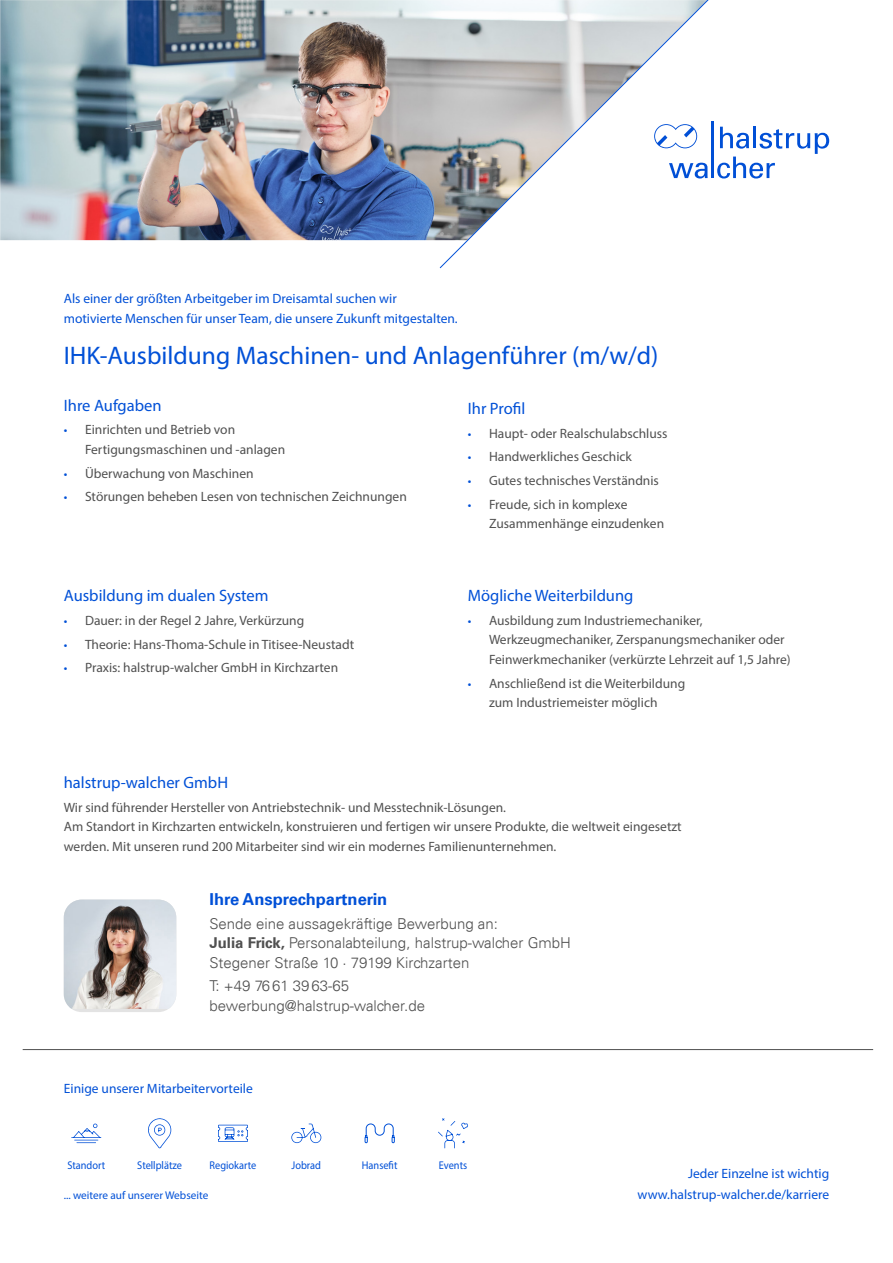
<style>
.page{position:relative;width:893px;height:1263px;background:#fff}
.page>*{position:absolute;margin:0;border:0;box-sizing:border-box;transform-origin:0 0}
.Stellenbezeichnung{font:25.5px "Myriad Pro";color:#0050d7}
.Subhead{font:16.5px "Myriad Pro";color:#0050d7}
.t1{font:700 16.5px "Univers LT";color:#0050d7}
.t2{font:300 15px/19.5px "Univers LT";color:#505050}
.t3{font:13.5px/19.5px "Myriad Pro";color:#505050}
.Pre-head{font:13.5px/20.7px "Myriad Pro";color:#0050d7;text-align:right}
.t4{font:11.25px "Myriad Pro";color:#0050d7;scale:.92 1}
.t5{font:11.25px "Myriad Pro";color:#0050d7}
.s1{font-size:12.75px;color:#0050d7}
.s2{font-weight:700}
</style>
<div class="page">
<hr style="left:23px;top:1049px;width:850px;height:1px;background:#505050">
<svg style="left:71px;top:1123px;width:30px;height:20px"></svg>
<svg style="left:148px;top:1118px;width:23px;height:30px"></svg>
<svg style="left:218px;top:1125px;width:30px;height:17px"></svg>
<svg style="left:291px;top:1123px;width:30px;height:20px"></svg>
<svg style="left:365px;top:1123px;width:30px;height:20px"></svg>
<svg style="left:438px;top:1118px;width:30px;height:30px"></svg>
<div style="left:64px;top:899px;width:112px;height:113px;background:#e3e3e3;border-radius:18px"></div>
<img style="left:64px;top:899px;width:112px;height:110px">
<img style="left:0;top:0;width:439px;height:240px">
<svg style="left:439px;top:0;width:284px;height:269px"></svg>
<svg style="left:654px;top:124px;width:43px;height:24px"></svg>
<svg style="left:669px;top:163px;width:39px;height:16px"></svg>
<svg style="left:717px;top:127px;width:112px;height:52px"></svg>
<hr style="left:711px;top:122px;width:3px;height:56px;background:#004fd6">
<p class="Pre-head" style="left:64px;top:289px;width:395px;line-height:19.5px;text-align:left">Als einer der größten Arbeitgeber im Dreisamtal suchen wir motivierte Menschen für unser Team, die unsere Zukunft mitgestalten.</p>
<p class="Stellenbezeichnung" style="left:64px;top:340px;width:596px">IHK-Ausbildung Maschinen- und Anlagenführer (m/w/d)</p>
<p class="Subhead" style="left:64px;top:395px;width:99px">Ihre Aufgaben</p>
<p class="t3" style="left:85px;top:420px;width:202px;text-indent:-21px"><span class="s1">•</span> Einrichten und Betrieb von<br>Fertigungsmaschinen und -anlagen</p>
<p class="t3" style="left:64px;top:463px;width:191px"><span class="s1">•</span> Überwachung von Maschinen</p>
<p class="t3" style="left:64px;top:487px;width:345px"><span class="s1">•</span> Störungen beheben Lesen von technischen Zeichnungen</p>
<p class="Subhead" style="left:64px;top:585px;width:206px">Ausbildung im dualen System</p>
<p class="t3" style="left:64px;top:610px;width:242px"><span class="s1">•</span> Dauer: in der Regel 2 Jahre, Verkürzung</p>
<p class="t3" style="left:64px;top:634px;width:292px"><span class="s1">•</span> Theorie: Hans-Thoma-Schule in Titisee-Neustadt</p>
<p class="t3" style="left:64px;top:658px;width:276px"><span class="s1">•</span> Praxis: halstrup-walcher GmbH in Kirchzarten</p>
<p class="Subhead" style="left:468px;top:398px;width:59px">Ihr Profil</p>
<p class="t3" style="left:468px;top:423px;width:201px"><span class="s1">•</span> Haupt- oder Realschulabschluss</p>
<p class="t3" style="left:468px;top:447px;width:166px"><span class="s1">•</span> Handwerkliches Geschick</p>
<p class="t3" style="left:468px;top:471px;width:193px"><span class="s1">•</span> Gutes technisches Verständnis</p>
<p class="t3" style="left:489px;top:494px;width:177px;text-indent:-21px"><span class="s1">•</span> Freude, sich in komplexe<br>Zusammenhänge einzudenken</p>
<p class="Subhead" style="left:468px;top:585px;width:167px">Mögliche Weiterbildung</p>
<p class="t3" style="left:489px;top:610px;width:303px;text-indent:-21px"><span class="s1">•</span> Ausbildung zum Industriemechaniker,<br>Werkzeugmechaniker, Zerspanungsmechaniker oder<br>Feinwerkmechaniker (verkürzte Lehrzeit auf 1,5 Jahre)</p>
<p class="t3" style="left:468px;top:673px;width:219px;text-align:center"><span class="s1">•</span> Anschließend ist die Weiterbildung zum Industriemeister möglich</p>
<p class="Subhead" style="left:64px;top:772px;width:166px">halstrup-walcher GmbH</p>
<p class="t3" style="left:64px;top:797px;width:619px">Wir sind führender Hersteller von Antriebstechnik- und Messtechnik-Lösungen.<br>Am Standort in Kirchzarten entwickeln, konstruieren und fertigen wir unsere Produkte, die weltweit eingesetzt werden. Mit unseren rund 200 Mitarbeiter sind wir ein modernes Familienunternehmen.</p>
<p class="t1" style="left:209px;top:889px;width:179px">Ihre Ansprechpartnerin</p>
<p class="t2" style="left:209px;top:914px;width:363px">Sende eine aussagekräftige Bewerbung an:<br><span class="s2">Julia Frick,</span> Personalabteilung, halstrup-walcher GmbH<br>Stegener Straße 10 ⋅ 79199 Kirchzarten</p>
<p class="t2" style="left:209px;top:976px;width:217px">T: +49 7661 3963-65 bewerbung@halstrup-walcher.de</p>
<p class="Pre-head" style="left:64px;top:1078px;width:190px">Einige unserer Mitarbeitervorteile</p>
<p class="t4" style="left:67px;top:1159px;width:43px">Standort</p>
<p class="t4" style="left:137px;top:1159px;width:50px">Stellplätze</p>
<p class="t4" style="left:210px;top:1159px;width:52px">Regiokarte</p>
<p class="t4" style="left:292px;top:1159px;width:34px">Jobrad</p>
<p class="t4" style="left:362px;top:1159px;width:40px">Hansefit</p>
<p class="t4" style="left:439px;top:1159px;width:32px">Events</p>
<p class="t5" style="left:64px;top:1188px;width:146px">... weitere auf unserer Webseite</p>
<p class="Pre-head" style="left:638px;top:1163px;width:193px">Jeder Einzelne ist wichtig www.halstrup-walcher.de/karriere</p>
</div>
